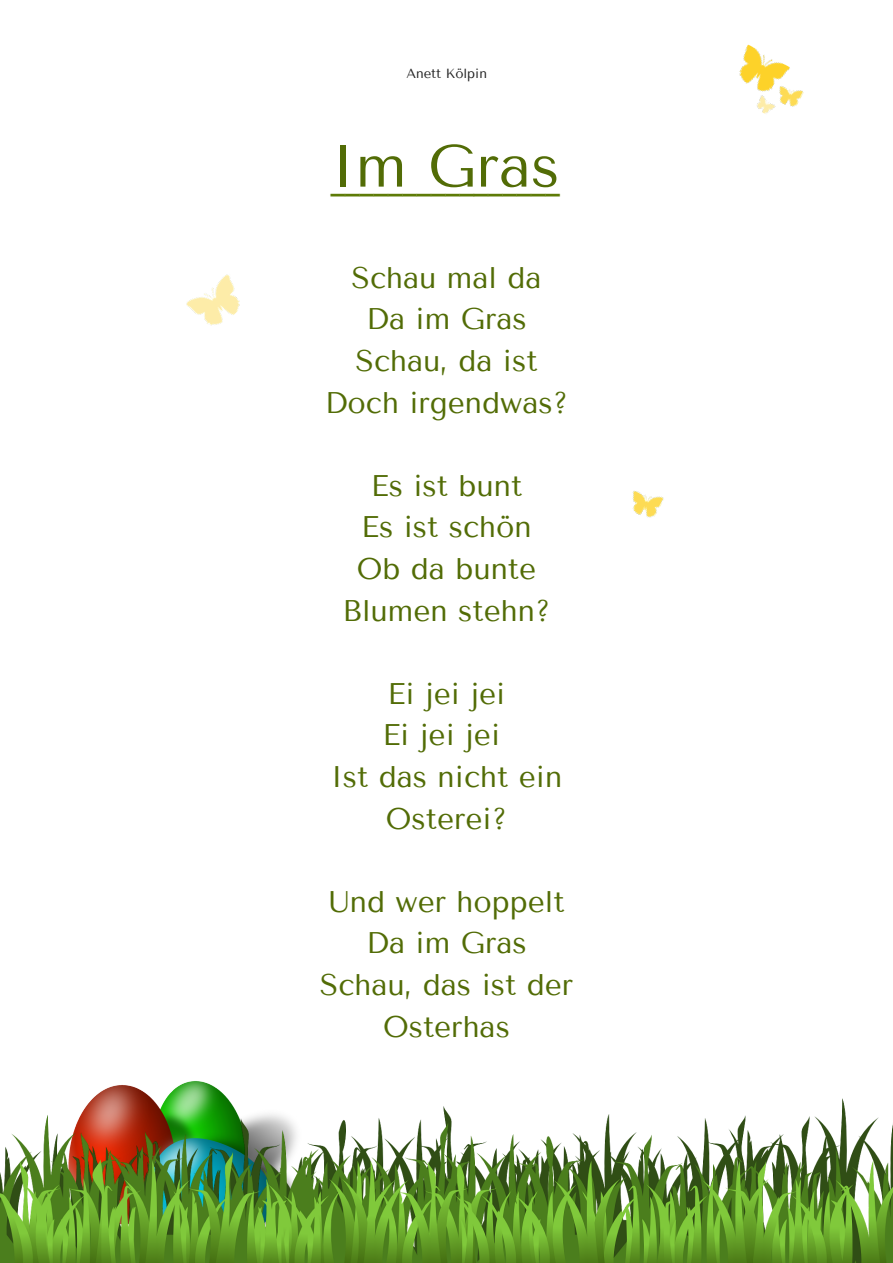
<style>
.page{position:relative;width:893px;height:1263px;background:#fff}
.page>*{position:absolute;margin:0;border:0;box-sizing:border-box;transform-origin:0 0}
.t1{font:39.6px "Trocchi";color:#5e7b07}
.t2{font:29.7px/41.5px "Tenor Sans";color:#526c06;text-align:center}
.t3{font:13.2px "Tenor Sans";color:#222}
</style>
<div class="page">
<img style="left:0;top:1081px;width:892px;height:181px">
<img style="left:739px;top:44px;width:65px;height:70px">
<img style="left:186px;top:274px;width:54px;height:52px">
<img style="left:632px;top:490px;width:32px;height:28px">
<p class="t3" style="left:406px;top:65px;width:82px">Anett Kölpin</p>
<h1 class="t1" style="left:331px;top:154px;width:230px">_<sup>I</sup>_<sup>m</sup>_____<sup>G</sup>____<sup>r</sup>_<sup>a</sup>__<sup>s</sup>__</h1>
<p class="t2" style="left:325px;top:257px;width:245px">Schau mal da<br>Da im Gras<br>Schau, da ist<br>Doch irgendwas?</p>
<p class="t2" style="left:342px;top:465px;width:209px">Es ist bunt<br>Es ist schön<br>Ob da bunte<br>Blumen stehn?</p>
<p class="t2" style="left:331px;top:673px;width:233px">Ei jei jei<br>Ei jei jei<br>Ist das nicht ein<br>Osterei?</p>
<p class="t2" style="left:320px;top:881px;width:255px">Und wer hoppelt<br>Da im Gras<br>Schau, das ist der<br>Osterhas</p>
</div>
